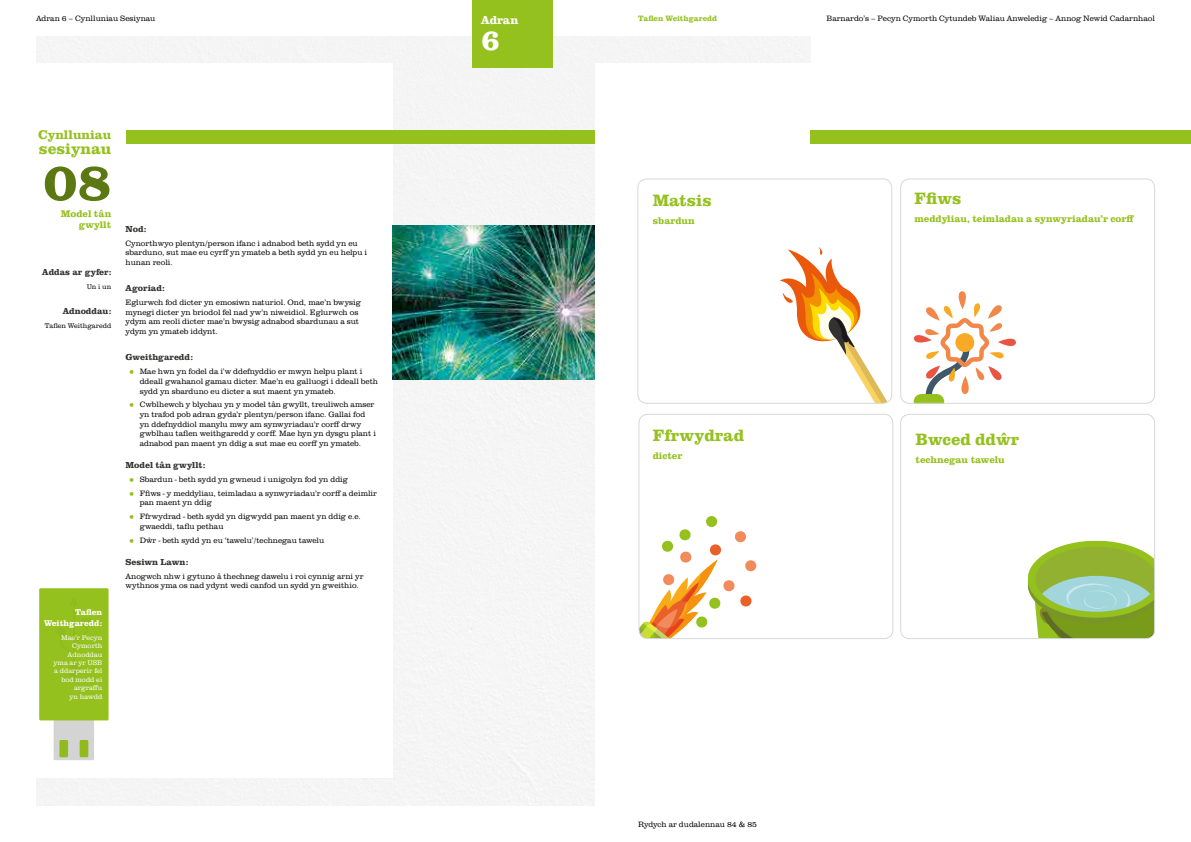
<style>
.page{position:relative;width:1191px;height:842px;background:#fff}
.page>*{position:absolute;margin:0;border:0;box-sizing:border-box;transform-origin:0 0}
.t1{font:700 54px "Clarendon URW";color:#5b7813}
.t2{font:700 30px "Clarendon URW";color:#fff}
.t3{font:700 17px "Clarendon URW";color:#95c11f}
.t4{font:700 16px "Clarendon URW";color:#95c11f}
.t5{font:700 13px "Clarendon URW";color:#95c11f}
.t6{font:700 12px "Clarendon URW";color:#fff}
.t7{font:700 10px/11px "Clarendon URW";color:#95c11f;text-align:right}
.t8{font:700 9px "Clarendon URW";color:#333332}
.t9{font:700 8.6px/10.3px "Clarendon URW";color:#fff;text-align:right}
.t10{font:300 8px/9.6px "Clarendon URW";color:#000}
.t11{font:700 8px "Clarendon URW";color:#95c11f}
.t12{font:300 7px/8.4px "Clarendon URW";color:#fff;text-align:right}
.t13{font:300 7px "Clarendon URW";color:#000}
.s1{font-family:"Glober";font-weight:700;font-size:18px;color:#95c11f}
.s2{font-family:"My Font";font-weight:400}
.s3{font-family:"My Font"}
</style>
<div class="page">
<div style="left:36px;top:36px;width:774px;height:770px;background:#f5f5f5"></div>
<div style="left:22px;top:64px;width:371px;height:714px;background:#fff"></div>
<div style="left:54px;top:720px;width:40px;height:40px;background:#d4d4d5"></div>
<div style="left:39px;top:588px;width:70px;height:132px;background:#95c11f"></div>
<div style="left:59px;top:740px;width:9px;height:17px;background:#90ba1e"></div>
<div style="left:80px;top:740px;width:8px;height:17px;background:#90ba1e"></div>
<div style="left:67px;top:664px;width:13px;height:13px;background:#90ba1e;border-radius:50%"></div>
<div style="left:83px;top:618px;width:8px;height:9px;background:#90ba1e"></div>
<hr style="left:73px;top:605px;width:2px;height:61px;background:#90ba1e">
<div style="left:57px;top:627px;width:8px;height:9px;background:#90ba1e;border-radius:50%"></div>
<div style="left:126px;top:130px;width:469px;height:14px;background:#95c11f"></div>
<img style="left:393px;top:226px;width:202px;height:153px">
<div style="left:595px;top:64px;width:483px;height:778px;background:#fff"></div>
<div style="left:810px;top:130px;width:381px;height:14px;background:#95c11f"></div>
<svg style="left:913px;top:291px;width:103px;height:111px"></svg>
<div style="left:900px;top:179px;width:255px;height:225px;border:1px solid #d6d9d7;border-radius:9px"></div>
<svg style="left:1027px;top:541px;width:127px;height:98px;background:#9dbf68"></svg>
<div style="left:900px;top:414px;width:255px;height:225px;border:1px solid #d6d9d7;border-radius:9px"></div>
<svg style="left:640px;top:516px;width:117px;height:123px"></svg>
<div style="left:638px;top:414px;width:255px;height:225px;border:1px solid #d6d9d7;border-radius:9px"></div>
<svg style="left:780px;top:247px;width:111px;height:155px"></svg>
<div style="left:637px;top:179px;width:255px;height:225px;border:1px solid #d6d9d7;border-radius:9px"></div>
<div style="left:472px;top:0;width:81px;height:68px;background:#95c11f"></div>
<p class="t10" style="left:36px;top:13px;width:121px">Adran 6 – Cynlluniau Sesiynau</p>
<p class="t10" style="left:826px;top:13px;width:330px">Barnardo’s – Pecyn Cymorth Cytundeb Waliau Anweledig – Annog Newid Cadarnhaol</p>
<h3 class="t6" style="left:481px;top:12px;width:39px">Adran</h3>
<p class="t11" style="left:638px;top:13px;width:80px">Taflen Weithgaredd</p>
<h2 class="t2" style="left:481px;top:22px;width:20px">6</h2>
<h3 class="t5" style="left:38px;top:127px;width:75px">Cynlluniau</h3>
<h3 class="t4" style="left:39px;top:139px;width:74px">sesiynau</h3>
<h1 class="t1" style="left:43px;top:150px;width:70px">08</h1>
<p class="t7" style="left:61px;top:208px;width:52px">Model tân gwyllt</p>
<p class="t8" style="left:42px;top:267px;width:71px">Addas ar gyfer:</p>
<p class="t13" style="left:87px;top:283px;width:26px">Un i un</p>
<p class="t8" style="left:63px;top:306px;width:50px">Adnoddau:</p>
<p class="t13" style="left:45px;top:322px;width:68px">Taflen Weithgaredd</p>
<p class="t9" style="left:44px;top:607px;width:60px">Taflen<br>Weithgaredd:</p>
<p class="t12" style="left:54px;top:633px;width:50px">Mae’r Pecyn<br>Cymorth<br>Adnoddau yma ar yr USB a ddarperir fel bod modd ei argraffu<br>yn hawdd</p>
<p class="t8" style="left:126px;top:224px;width:22px">Nod:</p>
<p class="t10" style="left:126px;top:238px;width:243px">Cynorthwyo plentyn/person ifanc i adnabod beth sydd yn eu sbarduno, sut mae eu cyrff yn ymateb a beth sydd yn eu helpu i hunan reoli.</p>
<p class="t8" style="left:126px;top:283px;width:41px">Agoriad:</p>
<p class="t10" style="left:126px;top:298px;width:237px">Eglurwch fod dicter yn emosiwn naturiol. Ond, mae’n bwysig mynegi dicter yn briodol fel nad yw’n niweidiol. Eglurwch os ydym am reoli dicter mae’n bwysig adnabod sbardunau a sut ydym yn ymateb iddynt.</p>
<p class="t8" style="left:126px;top:352px;width:69px">Gweithgaredd:</p>
<p class="t10" style="left:140px;top:367px;width:240px;text-indent:-11px"><span class="s1">•</span> Mae hwn yn fodel da i’w ddefnyddio er mwyn helpu plant i ddeall gwahanol gamau dicter. Mae’n eu galluogi i ddeall beth sydd yn sbarduno eu dicter a sut maent yn ymateb.</p>
<p class="t10" style="left:140px;top:400px;width:238px;text-indent:-11px"><span class="s1">•</span> Cwblhewch y blychau yn y model tân gwyllt, treuliwch amser yn trafod pob adran gyda’r plentyn/person ifanc. Gallai fod yn ddefnyddiol manylu mwy am synwyriadau’r corff drwy gwblhau taflen weithgaredd y corff. Mae hyn yn dysgu plant i adnabod pan maent yn ddig a sut mae eu corff yn ymateb.</p>
<p class="t8" style="left:126px;top:460px;width:81px">Model tân gwyllt:</p>
<p class="t10" style="left:128px;top:474px;width:221px"><span class="s1">•</span> Sbardun - beth sydd yn gwneud i unigolyn fod yn ddig</p>
<p class="t10" style="left:140px;top:488px;width:239px;text-indent:-11px"><span class="s1">•</span> Ffiws - y meddyliau, teimladau a synwyriadau’r corff a deimlir pan maent yn ddig</p>
<p class="t10" style="left:140px;top:512px;width:222px;text-indent:-11px"><span class="s1">•</span> Ffrwydrad - beth sydd yn digwydd pan maent yn ddig e.e. gwaeddi, taflu pethau</p>
<p class="t10" style="left:128px;top:535px;width:197px"><span class="s1">•</span> D<span class="s2">wr</span> - beth sydd yn eu ‘tawelu’/technegau tawelu</p>
<p class="t8" style="left:126px;top:556px;width:64px">Sesiwn Lawn:</p>
<p class="t10" style="left:126px;top:571px;width:239px">Anogwch nhw i gytuno â thechneg dawelu i roi cynnig arni yr wythnos yma os nad ydynt wedi canfod un sydd yn gweithio.</p>
<h3 class="t3" style="left:653px;top:190px;width:60px">Matsis</h3>
<p class="t7" style="left:653px;top:215px;width:44px">sbardun</p>
<h3 class="t3" style="left:653px;top:425px;width:93px">Ffrwydrad</h3>
<p class="t7" style="left:653px;top:450px;width:31px">dicter</p>
<p class="t10" style="left:638px;top:819px;width:121px">Rydych ar dudalennau 84 &amp; 85</p>
<h3 class="t3" style="left:914px;top:189px;width:48px">Ffiws</h3>
<p class="t7" style="left:914px;top:214px;width:221px">meddyliau, teimladau a synwyriadau’r corff</p>
<h3 class="t3" style="left:915px;top:429px;width:105px">Bwced dd<span class="s3">w</span>r</h3>
<p class="t7" style="left:915px;top:454px;width:91px">technegau tawelu</p>
</div>
